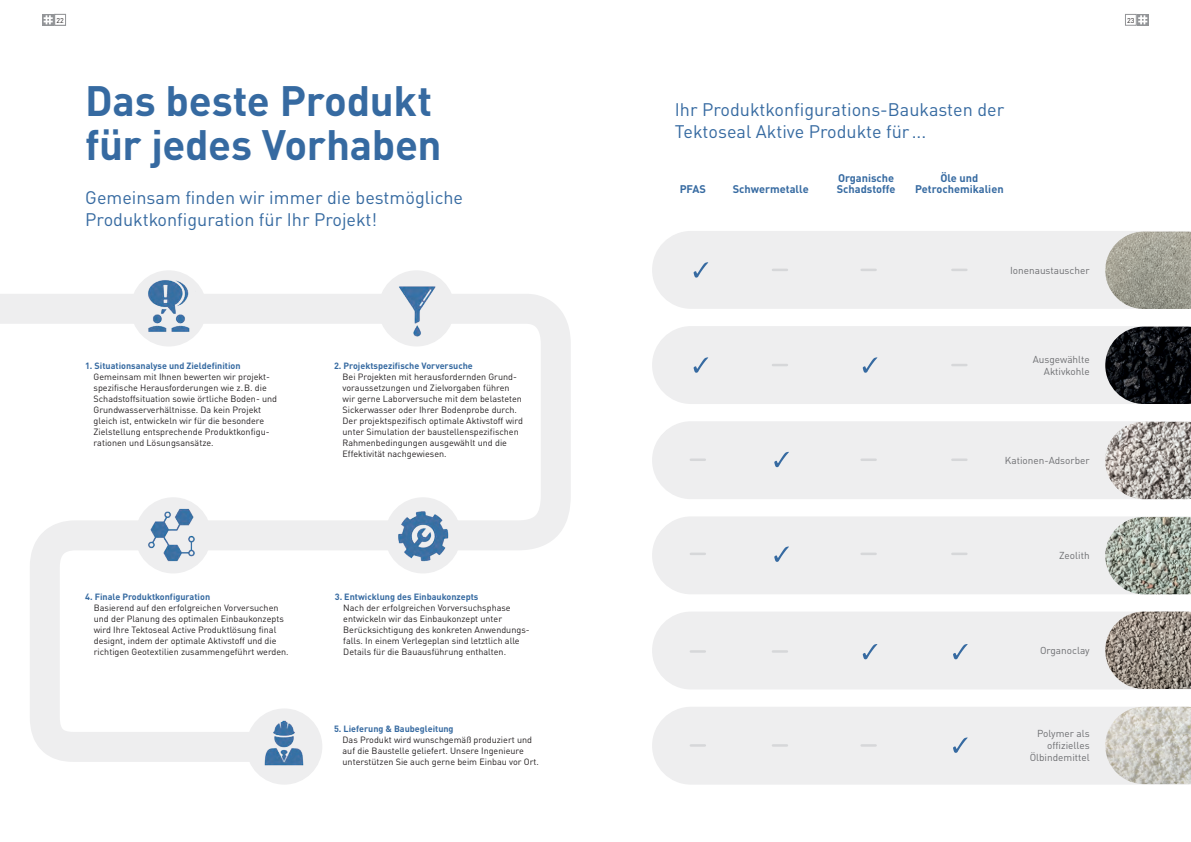
<style>
.page{position:relative;width:1191px;height:842px;background:#fff}
.page>*{position:absolute;margin:0;border:0;box-sizing:border-box;transform-origin:0 0}
.t1{font:700 42px/44px "DIN Pro";letter-spacing:-.01em;color:#366aa1}
.t2{font:18px/22px "DIN Pro";color:#366aa1}
.t3{font:700 11px/11px "DIN Pro";color:#366aa1;text-align:center}
.t4{font:10px/12px "DIN Pro";color:#6c6d70;text-align:right}
.t5{font:9px/11px "DIN Pro";color:#231f20}
.t6{font:700 9px "DIN Pro";color:#366aa1}
.t7{font:7px "DIN Pro";color:#231f20}
.t8{font:700 7px "DIN Pro";color:#231f20}
</style>
<div class="page">
<div style="left:652px;top:231px;width:539px;height:78px;background:#eeeeef"></div>
<div style="left:652px;top:326px;width:539px;height:78px;background:#eeeeef"></div>
<div style="left:652px;top:421px;width:539px;height:78px;background:#eeeeef"></div>
<div style="left:652px;top:516px;width:537px;height:78px;background:#eeeeef"></div>
<div style="left:652px;top:612px;width:453px;height:77px;background:#eeeeef"></div>
<div style="left:652px;top:707px;width:539px;height:78px;background:#eeeeef"></div>
<svg style="left:0;top:291px;width:571px;height:479px"></svg>
<div style="left:131px;top:270px;width:76px;height:76px;background:#eeeeef;border-radius:50%"></div>
<div style="left:378px;top:270px;width:76px;height:76px;background:#eeeeef;border-radius:50%"></div>
<div style="left:385px;top:497px;width:76px;height:76px;background:#eeeeef;border-radius:50%"></div>
<div style="left:135px;top:497px;width:76px;height:76px;background:#eeeeef;border-radius:50%"></div>
<div style="left:246px;top:708px;width:76px;height:77px;background:#eeeeef;border-radius:50%"></div>
<img style="left:1105px;top:327px;width:86px;height:77px">
<img style="left:1105px;top:232px;width:86px;height:77px">
<img style="left:1105px;top:612px;width:86px;height:77px">
<img style="left:1105px;top:707px;width:86px;height:77px">
<img style="left:1105px;top:422px;width:86px;height:77px">
<img style="left:1105px;top:517px;width:86px;height:77px">
<img style="left:148px;top:277px;width:44px;height:55px">
<img style="left:399px;top:286px;width:37px;height:51px">
<img style="left:397px;top:506px;width:53px;height:58px">
<img style="left:145px;top:507px;width:50px;height:56px">
<img style="left:264px;top:720px;width:40px;height:46px">
<svg style="left:43px;top:14px;width:11px;height:12px"></svg>
<svg style="left:44px;top:15px;width:9px;height:9px"></svg>
<div style="left:54px;top:14px;width:12px;height:12px;border:1px solid #939598"></div>
<svg style="left:1137px;top:14px;width:11px;height:12px"></svg>
<svg style="left:1138px;top:15px;width:9px;height:9px"></svg>
<div style="left:1125px;top:14px;width:11px;height:12px;border:1px solid #939598"></div>
<svg style="left:773px;top:269px;width:14px;height:2px"></svg>
<svg style="left:773px;top:364px;width:14px;height:2px"></svg>
<svg style="left:861px;top:269px;width:14px;height:2px"></svg>
<hr style="left:861px;top:458px;width:14px;height:3px;background:#d6d7d9">
<svg style="left:861px;top:553px;width:14px;height:2px"></svg>
<hr style="left:861px;top:744px;width:14px;height:3px;background:#d6d7d9">
<hr style="left:691px;top:650px;width:14px;height:3px;background:#d6d7d9">
<hr style="left:691px;top:744px;width:14px;height:3px;background:#d6d7d9">
<hr style="left:691px;top:458px;width:14px;height:3px;background:#d6d7d9">
<svg style="left:691px;top:553px;width:14px;height:2px"></svg>
<svg style="left:952px;top:269px;width:14px;height:2px"></svg>
<hr style="left:952px;top:458px;width:14px;height:3px;background:#d6d7d9">
<svg style="left:952px;top:553px;width:14px;height:2px"></svg>
<hr style="left:773px;top:650px;width:14px;height:3px;background:#d6d7d9">
<hr style="left:773px;top:744px;width:14px;height:3px;background:#d6d7d9">
<svg style="left:952px;top:364px;width:14px;height:2px"></svg>
<svg style="left:693px;top:262px;width:15px;height:16px"></svg>
<svg style="left:693px;top:357px;width:15px;height:16px"></svg>
<svg style="left:862px;top:357px;width:15px;height:16px"></svg>
<svg style="left:774px;top:452px;width:15px;height:15px"></svg>
<svg style="left:774px;top:546px;width:15px;height:16px"></svg>
<svg style="left:862px;top:644px;width:15px;height:15px"></svg>
<svg style="left:953px;top:644px;width:14px;height:15px"></svg>
<svg style="left:953px;top:737px;width:14px;height:16px"></svg>
<p class="t7" style="left:56px;top:15px;width:9px">22</p>
<p class="t7" style="left:1127px;top:15px;width:9px">23</p>
<p class="t8" style="left:56px;top:15px;width:9px">10</p>
<h1 class="t1" style="left:85px;top:76px;width:358px">Das beste Produkt für jedes Vorhaben</h1>
<h2 class="t2" style="left:85px;top:185px;width:379px">Gemeinsam finden wir immer die bestmögliche<br>Produktkonfiguration für Ihr Projekt!</h2>
<p class="t6" style="left:85px;top:359px;width:157px">1. Situationsanalyse und Zieldefinition</p>
<p class="t5" style="left:94px;top:371px;width:185px">Gemeinsam mit Ihnen bewerten wir projekt&shy;spezifische Herausforderungen wie z.B. die Schadstoffsituation sowie örtliche Boden- und Grundwasserverhältnisse. Da kein Projekt gleich ist, entwickeln wir für die besondere Zielstellung entsprechende Produktkonfigu&shy;rationen und Lösungsansätze.</p>
<p class="t6" style="left:334px;top:359px;width:140px">2. Projektspezifische Vorversuche</p>
<p class="t5" style="left:342px;top:371px;width:182px">Bei Projekten mit herausfordernden Grund&shy;voraussetzungen und Zielvorgaben führen wir gerne Laborversuche mit dem belasteten Sickerwasser oder Ihrer Bodenprobe durch.<br>Der projektspezifisch optimale Aktivstoff wird unter Simulation der baustellenspezifischen Rahmenbedingungen ausgewählt und die Effektivität nachgewiesen.</p>
<p class="t6" style="left:85px;top:590px;width:126px">4. Finale Produktkonfiguration</p>
<p class="t5" style="left:94px;top:602px;width:196px">Basierend auf den erfolgreichen Vorversuchen und der Planung des optimalen Einbaukonzepts wird Ihre Tektoseal Active Produktlösung final designt, indem der optimale Aktivstoff und die richtigen Geotextilien zusammengeführt werden.</p>
<p class="t6" style="left:335px;top:590px;width:145px">3. Entwicklung des Einbaukonzepts</p>
<p class="t5" style="left:343px;top:602px;width:188px">Nach der erfolgreichen Vorversuchsphase entwickeln wir das Einbaukonzept unter Berücksichtigung des konkreten Anwendungs&shy;falls. In einem Verlegeplan sind letztlich alle Details für die Bauausführung enthalten.</p>
<p class="t6" style="left:334px;top:722px;width:121px">5. Lieferung &amp; Baubegleitung</p>
<p class="t5" style="left:342px;top:734px;width:198px">Das Produkt wird wunschgemäß produziert und auf die Baustelle geliefert. Unsere Ingenieure unterstützen Sie auch gerne beim Einbau vor Ort.</p>
<h2 class="t2" style="left:675px;top:97px;width:331px">Ihr Produktkonfigurations-Baukasten der<br>Tektoseal Aktive Produkte für ...</h2>
<p class="t3" style="left:679px;top:183px;width:28px">PFAS</p>
<p class="t3" style="left:733px;top:183px;width:77px">Schwermetalle</p>
<p class="t3" style="left:836px;top:172px;width:60px;text-align:left">Organische<br>Schadstoffe</p>
<p class="t3" style="left:915px;top:172px;width:90px">Öle und<br>Petrochemikalien</p>
<p class="t4" style="left:1010px;top:264px;width:81px">Ionenaustauscher</p>
<p class="t4" style="left:1032px;top:353px;width:58px">Ausgewählte<br>Aktivkohle</p>
<p class="t4" style="left:1005px;top:453px;width:86px">Kationen-Adsorber</p>
<p class="t4" style="left:1059px;top:549px;width:32px">Zeolith</p>
<p class="t4" style="left:1040px;top:644px;width:51px">Organoclay</p>
<p class="t4" style="left:1029px;top:727px;width:61px">Polymer als offizielles<br>Ölbindemittel</p>
</div>
